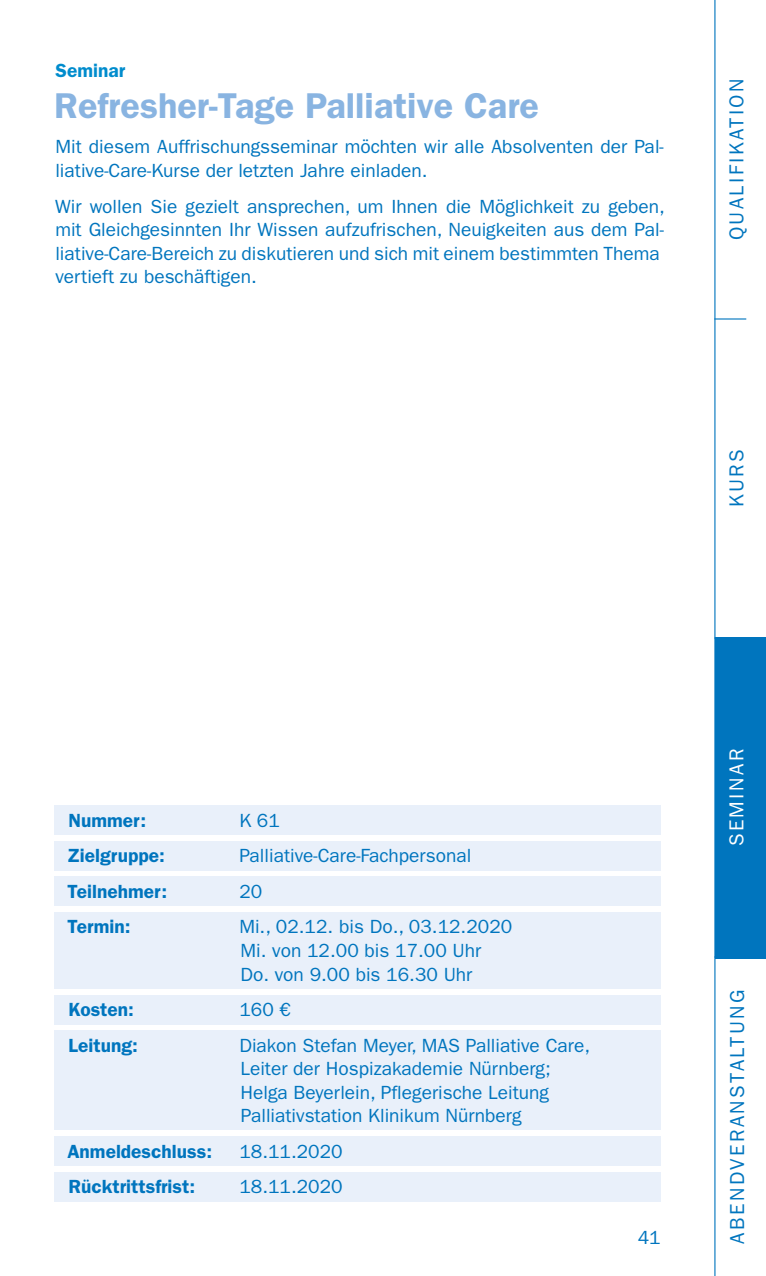
<style>
.page{position:relative;width:766px;height:1276px;background:#fff}
.page>*{position:absolute;margin:0;border:0;box-sizing:border-box;transform-origin:0 0}
.t1{font:600 36px "ITC Franklin Gothic Std";color:#89b4e1}
.t2{font:20.25px "ITC Franklin Gothic Std";letter-spacing:.12em;color:#0075be}
.t3{font:20.25px "ITC Franklin Gothic Std";letter-spacing:.12em;color:#fff}
.t4{font:19.12px/23.6px "ITC Franklin Gothic Std";color:#0075be}
.t5{font:600 19.12px "ITC Franklin Gothic Std";color:#0075be}
.t6{font:600 19.12px "ITC Franklin Gothic Std";color:#008ccd}
</style>
<div class="page">
<hr style="left:714px;top:318px;width:32px;height:1px;background:#0075be">
<hr style="left:714px;top:0;width:1px;height:1276px;background:#0075be">
<div style="left:714px;top:637px;width:51px;height:321px;background:#0075be"></div>
<div style="left:54px;top:806px;width:606px;height:29px;background:#e9f0fa"></div>
<div style="left:54px;top:841px;width:606px;height:29px;background:#e9f0fa"></div>
<div style="left:54px;top:877px;width:606px;height:29px;background:#e9f0fa"></div>
<div style="left:54px;top:912px;width:606px;height:76px;background:#e9f0fa"></div>
<div style="left:54px;top:995px;width:606px;height:29px;background:#e9f0fa"></div>
<div style="left:54px;top:1030px;width:606px;height:100px;background:#e9f0fa"></div>
<div style="left:54px;top:1136px;width:606px;height:29px;background:#e9f0fa"></div>
<div style="left:54px;top:1172px;width:606px;height:29px;background:#e9f0fa"></div>
<p class="t6" style="left:56px;top:59px;width:71px">Seminar</p>
<h1 class="t1" style="left:54px;top:84px;width:486px">Refresher-Tage Palliative Care</h1>
<p class="t4" style="left:55px;top:135px;width:609px">Mit diesem Auffrischungsseminar möchten wir alle Absolventen der Pal&shy;liative-Care-Kurse der letzten Jahre einladen.</p>
<p class="t4" style="left:55px;top:194px;width:611px">Wir wollen Sie gezielt ansprechen, um Ihnen die Möglichkeit zu geben, mit Gleichgesinnten Ihr Wissen aufzufrischen, Neuigkeiten aus dem Pal&shy;liative-Care-Bereich zu diskutieren und sich mit einem bestimmten Thema vertieft zu beschäftigen.</p>
<p class="t2" style="left:724px;top:240px;width:163px;rotate:-90deg">QUALIFIKATION</p>
<p class="t2" style="left:724px;top:507px;width:59px;rotate:-90deg">KURS</p>
<p class="t5" style="left:68px;top:809px;width:79px">Nummer:</p>
<p class="t4" style="left:239px;top:809px;width:42px">K 61</p>
<p class="t5" style="left:67px;top:844px;width:99px">Zielgruppe:</p>
<p class="t4" style="left:239px;top:844px;width:233px">Palliative-Care-Fachpersonal</p>
<p class="t5" style="left:68px;top:880px;width:101px">Teilnehmer:</p>
<p class="t4" style="left:239px;top:879px;width:24px">20</p>
<p class="t5" style="left:68px;top:915px;width:65px">Termin:</p>
<p class="t4" style="left:239px;top:915px;width:274px">Mi., 02.12. bis Do., 03.12.2020<br>Mi. von 12.00 bis 17.00 Uhr<br>Do. von 9.00 bis 16.30 Uhr</p>
<p class="t5" style="left:68px;top:998px;width:67px">Kosten:</p>
<p class="t4" style="left:239px;top:998px;width:53px">160 €</p>
<p class="t5" style="left:69px;top:1033px;width:71px">Leitung:</p>
<p class="t4" style="left:239px;top:1033px;width:352px">Diakon Stefan Meyer, MAS Palliative Care, Leiter der Hospizakademie Nürnberg; Helga Beyerlein, Pflegerische Leitung Palliativstation Klinikum Nürnberg</p>
<p class="t5" style="left:67px;top:1140px;width:146px">Anmeldeschluss:</p>
<p class="t4" style="left:239px;top:1139px;width:105px">18.11.2020</p>
<p class="t5" style="left:68px;top:1175px;width:128px">Rücktrittsfrist:</p>
<p class="t4" style="left:239px;top:1175px;width:105px">18.11.2020</p>
<p class="t4" style="left:637px;top:1226px;width:24px">41</p>
<p class="t3" style="left:724px;top:846px;width:99px;rotate:-90deg">SEMINAR</p>
<p class="t2" style="left:725px;top:1243px;width:256px;rotate:-90deg">ABENDVERANSTALTUNG</p>
</div>
